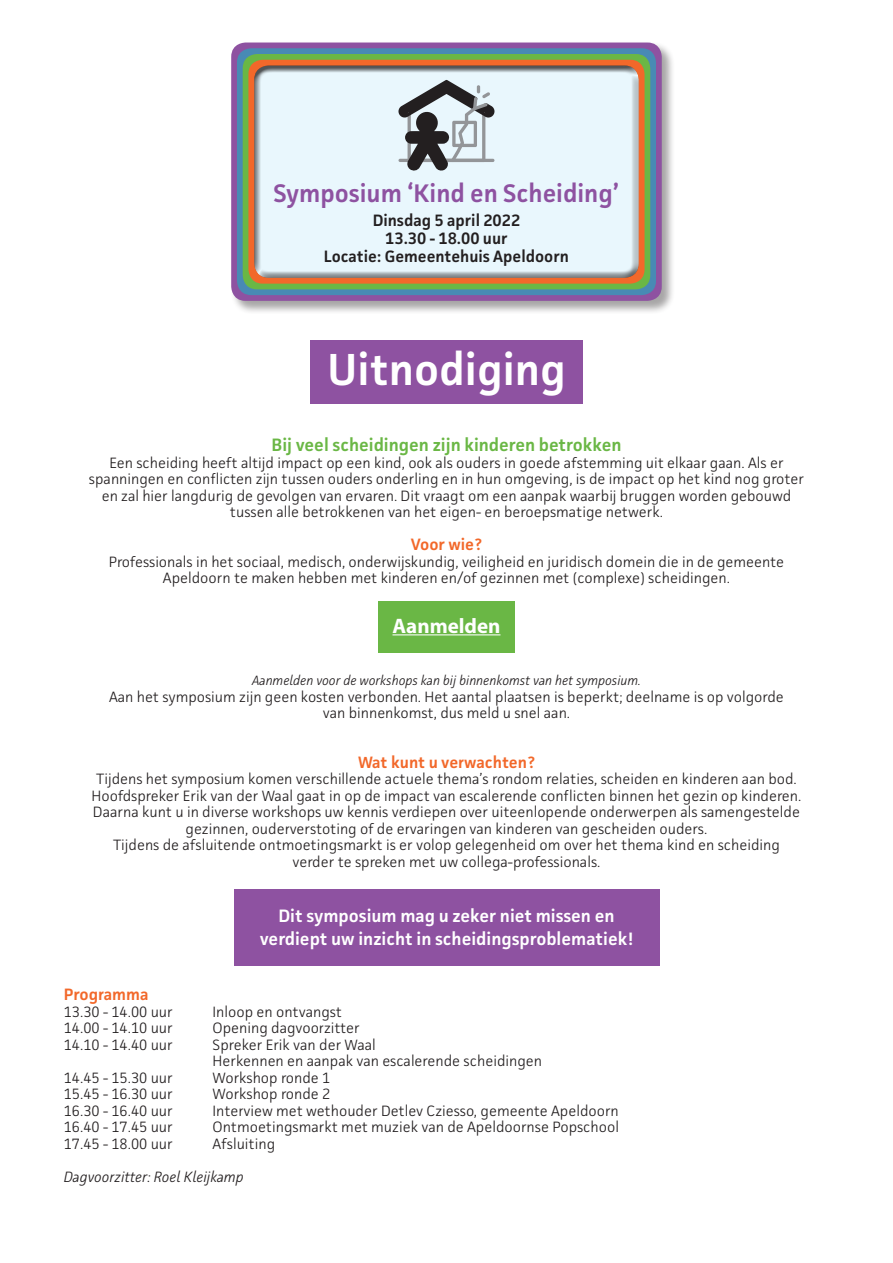
<style>
.page{position:relative;width:893px;height:1263px;background:#fff}
.page>*{position:absolute;margin:0;border:0;box-sizing:border-box;transform-origin:0 0}
.t1{font:600 45px "Facit";color:#fff}
.t2{font:600 25.5px "Facit";color:#8e52a1}
.t3{font:700 21px "Myriad Pro";color:#fff}
.t4{font:600 18px/22.5px "Facit";color:#fff;text-align:center}
.t5{font:600 18px "Facit";color:#6ab745}
.t6{font:600 16.5px/18px "Facit";color:#231f20;text-align:center}
.t7{font:600 16.5px "Facit";color:#f2682a}
.t8{font:300 15px/16.5px "Facit";color:#231f20;text-align:center}
.t9{font:italic 300 15px "Facit";color:#231f20}
.t10{font:italic 300 13.5px "Facit";color:#231f20}
</style>
<div class="page">
<div style="left:310px;top:340px;width:273px;height:64px;background:#8e52a1"></div>
<div style="left:234px;top:889px;width:425px;height:76px;background:#8e52a1"></div>
<div style="left:378px;top:602px;width:136px;height:51px;background:#6ab745"></div>
<hr style="left:392px;top:634px;width:108px;height:1px;background:#fff">
<div style="left:230px;top:42px;width:445px;height:272px;background:#231f20;opacity:.4"></div>
<div style="left:231px;top:43px;width:431px;height:258px;background:#8e52a1;border-radius:14px"></div>
<div style="left:237px;top:48px;width:419px;height:247px;background:#488ab4;border-radius:14px"></div>
<div style="left:243px;top:54px;width:407px;height:235px;background:#6ab745;border-radius:14px"></div>
<div style="left:248px;top:60px;width:396px;height:224px;background:#f2682a;border-radius:14px"></div>
<div style="left:254px;top:73px;width:385px;height:207px;background:#231f20;opacity:.75"></div>
<div style="left:254px;top:65px;width:385px;height:210px;background:#231f20;opacity:.75"></div>
<svg style="left:398px;top:80px;width:96px;height:92px;background:#a0a7ab"></svg>
<h2 class="t2" style="left:274px;top:178px;width:347px">Symposium ‘Kind en Scheiding’</h2>
<p class="t6" style="left:324px;top:211px;width:247px">Dinsdag 5 april 2022<br>13.30 - 18.00 uur<br>Locatie: Gemeentehuis Apeldoorn</p>
<h1 class="t1" style="left:327px;top:342px;width:240px">Uitnodiging</h1>
<p class="t5" style="left:271px;top:434px;width:351px">Bij veel scheidingen zijn kinderen betrokken</p>
<p class="t8" style="left:89px;top:454px;width:716px">Een scheiding heeft altijd impact op een kind, ook als ouders in goede afstemming uit elkaar gaan. Als er spanningen en conflicten zijn tussen ouders onderling en in hun omgeving, is de impact op het kind nog groter en zal hier langdurig de gevolgen van ervaren. Dit vraagt om een aanpak waarbij bruggen worden gebouwd tussen alle betrokkenen van het eigen- en beroepsmatige netwerk.</p>
<p class="t7" style="left:411px;top:534px;width:73px">Voor wie?</p>
<p class="t8" style="left:109px;top:553px;width:677px">Professionals in het sociaal, medisch, onderwijskundig, veiligheid en juridisch domein die in de gemeente<br>Apeldoorn te maken hebben met kinderen en/of gezinnen met (complexe) scheidingen.</p>
<h3 class="t3" style="left:392px;top:614px;width:110px">Aanmelden</h3>
<p class="t10" style="left:252px;top:672px;width:390px">Aanmelden voor de workshops kan bij binnenkomst van het symposium.</p>
<p class="t8" style="left:109px;top:688px;width:676px">Aan het symposium zijn geen kosten verbonden. Het aantal plaatsen is beperkt; deelname is op volgorde van binnenkomst, dus meld u snel aan.</p>
<p class="t7" style="left:358px;top:752px;width:178px">Wat kunt u verwachten?</p>
<p class="t8" style="left:92px;top:770px;width:711px">Tijdens het symposium komen verschillende actuele thema’s rondom relaties, scheiden en kinderen aan bod.<br>Hoofdspreker Erik van der Waal gaat in op de impact van escalerende conflicten binnen het gezin op kinderen.<br>Daarna kunt u in diverse workshops uw kennis verdiepen over uiteenlopende onderwerpen als samengestelde gezinnen, ouderverstoting of de ervaringen van kinderen van gescheiden ouders.<br>Tijdens de afsluitende ontmoetingsmarkt is er volop gelegenheid om over het thema kind en scheiding verder te spreken met uw collega-professionals.</p>
<p class="t4" style="left:260px;top:904px;width:375px">Dit symposium mag u zeker niet missen en verdiept uw inzicht in scheidingsproblematiek!</p>
<p class="t7" style="left:64px;top:984px;width:86px">Programma</p>
<p class="t8" style="left:64px;top:1003px;width:111px">13.30 - 14.00 uur</p>
<p class="t8" style="left:213px;top:1003px;width:131px">Inloop en ontvangst</p>
<p class="t8" style="left:64px;top:1019px;width:111px">14.00 - 14.10 uur</p>
<p class="t8" style="left:213px;top:1019px;width:149px">Opening dagvoorzitter</p>
<p class="t8" style="left:64px;top:1036px;width:111px">14.10 - 14.40 uur</p>
<p class="t8" style="left:213px;top:1036px;width:331px;text-align:left">Spreker Erik van der Waal<br>Herkennen en aanpak van escalerende scheidingen</p>
<p class="t8" style="left:64px;top:1069px;width:111px">14.45 - 15.30 uur</p>
<p class="t8" style="left:213px;top:1069px;width:119px">Workshop ronde 1</p>
<p class="t8" style="left:64px;top:1085px;width:111px">15.45 - 16.30 uur</p>
<p class="t8" style="left:213px;top:1085px;width:119px">Workshop ronde 2</p>
<p class="t8" style="left:64px;top:1102px;width:111px">16.30 - 16.40 uur</p>
<p class="t8" style="left:213px;top:1102px;width:408px">Interview met wethouder Detlev Cziesso, gemeente Apeldoorn</p>
<p class="t8" style="left:64px;top:1118px;width:111px">16.40 - 17.45 uur</p>
<p class="t8" style="left:213px;top:1118px;width:408px">Ontmoetingsmarkt met muziek van de Apeldoornse Popschool</p>
<p class="t8" style="left:64px;top:1135px;width:111px">17.45 - 18.00 uur</p>
<p class="t8" style="left:213px;top:1135px;width:64px">Afsluiting</p>
<p class="t9" style="left:64px;top:1167px;width:181px">Dagvoorzitter: Roel Kleijkamp</p>
</div>
